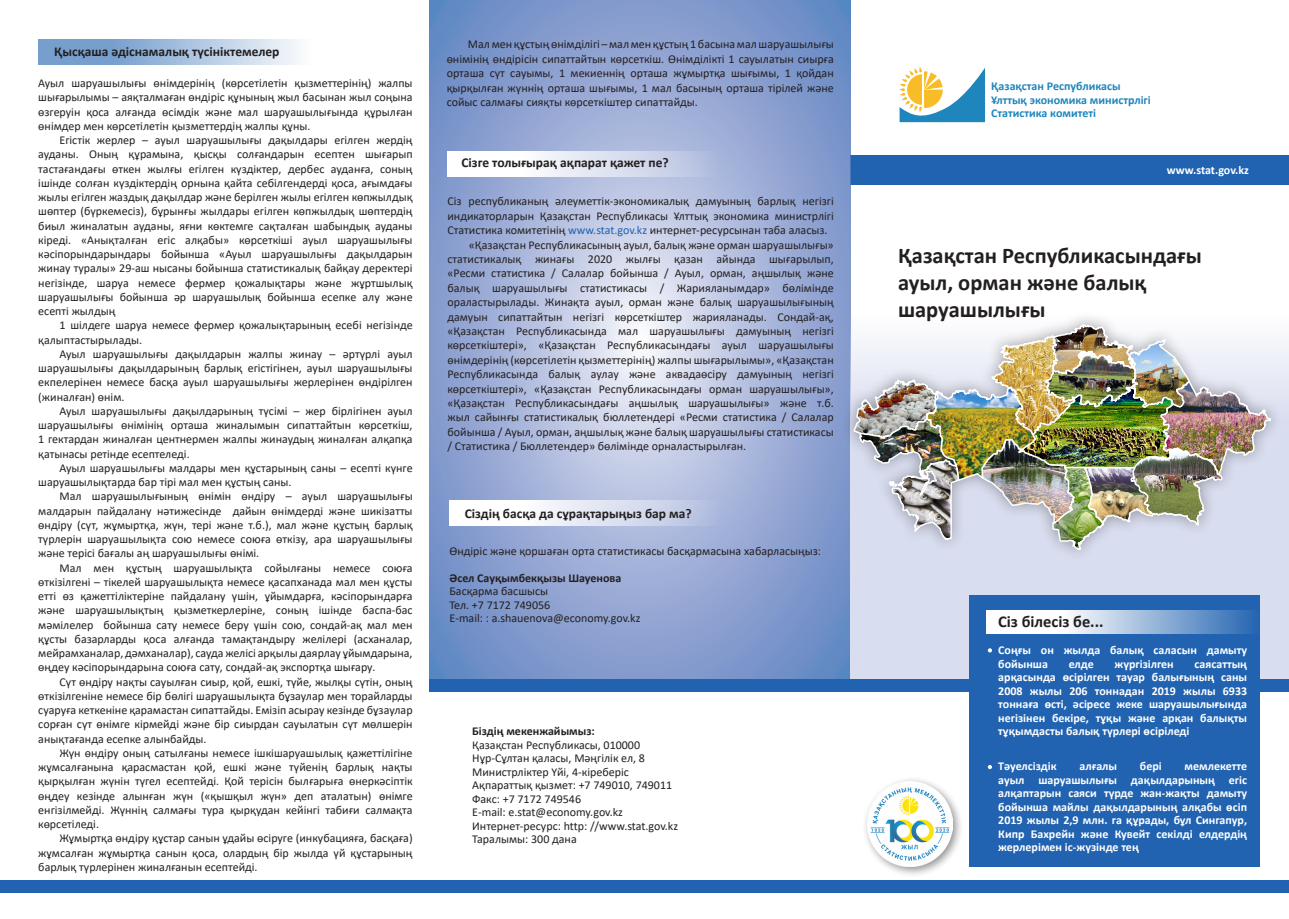
<style>
.page{position:relative;width:1289px;height:919px;background:#fff}
.page>*{position:absolute;margin:0;border:0;box-sizing:border-box;transform-origin:0 0}
.t1{font:700 22.5px/27px "Calibri";color:#231f20}
.t2{font:700 16.5px "Calibri";color:#231f20}
.t3{font:700 13.5px "Calibri";color:#231f20}
.t4{font:12px/14.2px "Calibri";color:#231f20;text-align:justify}
.t5{font:700 12px/13.5px "Calibri";color:#fff;text-align:justify}
.t6{font:700 12px/13.5px "Calibri";color:#1f85bd}
.t7{font:700 12px "Calibri";color:#231f20}
.s1{color:#2163b0}
</style>
<div class="page">
<div style="left:0;top:880px;width:1288px;height:13px;background:#2163b0"></div>
<div style="left:850px;top:155px;width:438px;height:30px;background:#2163b0"></div>
<div style="left:429px;top:678px;width:421px;height:13px;background:#2163b0"></div>
<div style="left:850px;top:678px;width:438px;height:13px;background:#2163b0"></div>
<svg style="left:429px;top:0;width:421px;height:678px;background:#9badd6"></svg>
<div style="left:850px;top:315px;width:438px;height:363px;background:#d8ddef"></div>
<div style="left:840px;top:311px;width:444px;height:252px;background:#231f20;opacity:.4"></div>
<img style="left:852px;top:323px;width:420px;height:234px">
<div style="left:969px;top:594px;width:290px;height:272px;background:#2163b0"></div>
<div style="left:449px;top:500px;width:273px;height:26px;background:linear-gradient(to right,#fff,#b7c1e1)"></div>
<div style="left:447px;top:151px;width:273px;height:26px;background:linear-gradient(to right,#fff,#b6c1e1)"></div>
<svg style="left:38px;top:39px;width:261px;height:26px;background:#a3bede"></svg>
<svg style="left:986px;top:610px;width:266px;height:23px;background:#b3c9e3"></svg>
<svg style="left:987px;top:648px;width:5px;height:4px"></svg>
<svg style="left:987px;top:765px;width:5px;height:4px"></svg>
<svg style="left:899px;top:67px;width:86px;height:55px"></svg>
<div style="left:862px;top:775px;width:102px;height:102px;background:#231f20;opacity:.5"></div>
<img style="left:867px;top:781px;width:85px;height:85px">
<p class="t3" style="left:54px;top:42px;width:227px">Қысқаша әдіснамалық түсініктемелер</p>
<p class="t4" style="left:38px;top:76px;width:376px">Ауыл шаруашылығы өнімдерінің (көрсетілетін қызметтерінің) жалпы шығарылымы – аяқталмаған өндіріс құнының жыл басынан жыл соңына өзгеруін қоса алғанда өсімдік және мал шаруашылығында құрылған өнімдер мен көрсетілетін қызметтердің жалпы құны.</p>
<p class="t4" style="left:38px;top:133px;width:376px;text-indent:21px">Егістік жерлер – ауыл шаруашылығы дақылдары егілген жердің ауданы. Оның құрамына, қысқы солғандарын есептен шығарып тастағандағы өткен жылғы егілген күздіктер, дербес ауданға, соның ішінде солған күздіктердің орнына қайта себілгендерді қоса, ағымдағы жылы егілген жаздық дақылдар және берілген жылы егілген көпжылдық шөптер (бүркемесіз), бұрынғы жылдары егілген көпжылдық шөптердің биыл жиналатын ауданы, яғни көктемге сақталған шабындық ауданы кіреді. «Анықталған егіс алқабы» көрсеткіші ауыл шаруашылығы кәсіпорындарындары бойынша «Ауыл шаруашылығы дақылдарын жинау туралы» 29-аш нысаны бойынша статистикалық байқау деректері негізінде, шаруа немесе фермер қожалықтары және жұртшылық шаруашылығы бойынша әр шаруашылық бойынша есепке алу және есепті жылдың</p>
<p class="t4" style="left:38px;top:318px;width:376px;text-indent:21px">1 шілдеге шаруа немесе фермер қожалықтарының есебі негізінде қалыптастырылады.</p>
<p class="t4" style="left:38px;top:346px;width:376px;text-indent:21px">Ауыл шаруашылығы дақылдарын жалпы жинау – әртүрлі ауыл шаруашылығы дақылдарының барлық егістігінен, ауыл шаруашылығы екпелерінен немесе басқа ауыл шаруашылығы жерлерінен өндірілген (жиналған) өнім.</p>
<p class="t4" style="left:38px;top:403px;width:376px;text-indent:21px">Ауыл шаруашылығы дақылдарының түсімі – жер бірлігінен ауыл шаруашылығы өнімінің орташа жиналымын сипаттайтын көрсеткіш, 1 гектардан жиналған центнермен жалпы жинаудың жиналған алқапқа қатынасы ретінде есептеледі.</p>
<p class="t4" style="left:38px;top:460px;width:376px;text-indent:21px">Ауыл шаруашылығы малдары мен құстарының саны – есепті күнге шаруашылықтарда бар тірі мал мен құстың саны.</p>
<p class="t4" style="left:38px;top:489px;width:376px;text-indent:21px">Мал шаруашылығының өнімін өндіру – ауыл шаруашылығы малдарын пайдалану нәтижесінде дайын өнімдерді және шикізатты өндіру (сүт, жұмыртқа, жүн, тері және т.б.), мал және құстың барлық түрлерін шаруашылықта сою немесе союға өткізу, ара шаруашылығы және терісі бағалы аң шаруашылығы өнімі.</p>
<p class="t4" style="left:38px;top:560px;width:376px;text-indent:21px">Мал мен құстың шаруашылықта сойылғаны немесе союға өткізілгені – тікелей шаруашылықта немесе қасапханада мал мен құсты етті өз қажеттіліктеріне пайдалану үшін, ұйымдарға, кәсіпорындарға және шаруашылықтың қызметкерлеріне, соның ішінде баспа-бас мәмілелер бойынша сату немесе беру үшін сою, сондай-ақ мал мен құсты базарларды қоса алғанда тамақтандыру желілері (асханалар, мейрамханалар, дәмханалар), сауда желісі арқылы даярлау ұйымдарына, өңдеу кәсіпорындарына союға сату, сондай-ақ экспортқа шығару.</p>
<p class="t4" style="left:38px;top:674px;width:376px;text-indent:21px">Сүт өндіру нақты сауылған сиыр, қой, ешкі, түйе, жылқы сүтін, оның өткізілгеніне немесе бір бөлігі шаруашылықта бұзаулар мен торайларды суаруға кеткеніне қарамастан сипаттайды. Емізіп асырау кезінде бұзаулар сорған сүт өнімге кірмейді және бір сиырдан сауылатын сүт мөлшерін анықтағанда есепке алынбайды.</p>
<p class="t4" style="left:38px;top:745px;width:376px;text-indent:21px">Жүн өндіру оның сатылғаны немесе ішкішаруашылық қажеттілігіне жұмсалғанына қарасмастан қой, ешкі және түйенің барлық нақты қырқылған жүнін түгел есептейді. Қой терісін былғарыға өнеркәсіптік өңдеу кезінде алынған жүн («қышқыл жүн» деп аталатын) өнімге енгізілмейді. Жүннің салмағы тура қырқудан кейінгі табиғи салмақта көрсетіледі.</p>
<p class="t4" style="left:38px;top:830px;width:376px;text-indent:21px">Жұмыртқа өндіру құстар санын ұдайы өсіруге (инкубацияға, басқаға) жұмсалған жұмыртқа санын қоса, олардың бір жылда үй құстарының барлық түрлерінен жиналғанын есептейді.</p>
<p class="t4" style="left:446px;top:37px;width:388px;text-indent:21px">Мал мен құстың өнімділігі – мал мен құстың 1 басына мал шаруашылығы өнімінің өндірісін сипаттайтын көрсеткіш. Өнімділікті 1 сауылатын сиырға орташа сүт сауымы, 1 мекиеннің орташа жұмыртқа шығымы, 1 қойдан қырқылған жүннің орташа шығымы, 1 мал басының орташа тірілей және сойыс салмағы сияқты көрсеткіштер сипаттайды.</p>
<p class="t3" style="left:461px;top:153px;width:209px">Сізге толығырақ ақпарат қажет пе?</p>
<p class="t4" style="left:447px;top:194px;width:388px">Сіз республиканың әлеуметтік-экономикалық дамуының барлық негізгі</p>
<p class="t4" style="left:447px;top:208px;width:388px">индикаторларын Қазақстан Республикасы Ұлттық экономика министрлігі</p>
<p class="t4" style="left:447px;top:223px;width:381px">Статистика комитетінің <span class="s1">www.stat.gov.kz</span> интернет-ресурсынан таба аласыз.</p>
<p class="t4" style="left:469px;top:237px;width:366px">«Қазақстан Республикасының ауыл, балық және орман шаруашылығы»</p>
<p class="t4" style="left:447px;top:251px;width:388px">статистикалық жинағы 2020 жылғы қазан айында шығарылып,</p>
<p class="t4" style="left:447px;top:266px;width:388px">«Ресми статистика / Салалар бойынша / Ауыл, орман, аңшылық және</p>
<p class="t4" style="left:447px;top:280px;width:388px">балық шаруашылығы статистикасы / Жарияланымдар» бөлімінде</p>
<p class="t4" style="left:447px;top:295px;width:388px">ораластырылады. Жинақта ауыл, орман және балық шаруашылығының</p>
<p class="t4" style="left:447px;top:309px;width:388px">дамуын сипаттайтын негізгі көрсеткіштер жарияланады. Сондай-ақ,</p>
<p class="t4" style="left:447px;top:323px;width:388px">«Қазақстан Республикасында мал шаруашылығы дамуының негізгі</p>
<p class="t4" style="left:447px;top:338px;width:388px">көрсеткіштері», «Қазақстан Республикасындағы ауыл шаруашылығы</p>
<p class="t4" style="left:447px;top:352px;width:388px">өнімдерінің (көрсетілетін қызметтерінің) жалпы шығарылымы», «Қазақстан</p>
<p class="t4" style="left:447px;top:367px;width:388px">Республикасында балық аулау және аквадаөсіру дамуының негізгі</p>
<p class="t4" style="left:447px;top:381px;width:388px">көрсеткіштері», «Қазақстан Республикасындағы орман шаруашылығы»,</p>
<p class="t4" style="left:447px;top:395px;width:388px">«Қазақстан Республикасындағы аңшылық шаруашылығы» және т.б.</p>
<p class="t4" style="left:447px;top:410px;width:388px">жыл сайынғы статистикалық бюллетендері «Ресми статистика / Салалар</p>
<p class="t4" style="left:447px;top:424px;width:388px">бойынша / Ауыл, орман, аңшылық және балық шаруашылығы статистикасы</p>
<p class="t4" style="left:447px;top:439px;width:300px">/ Статистика / Бюллетендер» бөлімінде орналастырылған.</p>
<p class="t3" style="left:465px;top:503px;width:228px">Сіздің басқа да сұрақтарыңыз бар ма?</p>
<p class="t4" style="left:449px;top:543px;width:373px">Өндіріс және қоршаған орта статистикасы басқармасына хабарласыңыз:</p>
<p class="t7" style="left:449px;top:569px;width:173px">Әсел Сауқымбекқызы Шауенова</p>
<p class="t4" style="left:449px;top:584px;width:192px;line-height:13.5px;text-align:left">Басқарма басшысы<br>Тел. +7 7172 749056<br>Е-mail: : a.shauenova@economy.gov.kz</p>
<p class="t7" style="left:472px;top:722px;width:124px">Біздің мекенжайымыз:</p>
<p class="t4" style="left:472px;top:737px;width:207px;line-height:13.5px;text-align:left">Қазақстан Республикасы, 010000<br>Нұр-Сұлтан қаласы, Мәңгілік ел, 8<br>Министрліктер Үйі, 4-кіреберіс<br>Ақпараттық қызмет: +7 749010, 749011<br>Факс: +7 7172 749546<br>Е-mail: e.stat@economy.gov.kz<br>Интернет-ресурс: http: //www.stat.gov.kz<br>Таралымы: 300 дана</p>
<p class="t6" style="left:991px;top:79px;width:161px">Қазақстан Республикасы<br>Ұлттық экономика министрлігі<br>Статистика комитеті</p>
<p class="t5" style="left:1166px;top:163px;width:84px">www.stat.gov.kz</p>
<h1 class="t1" style="left:898px;top:242px;width:305px">Қазақстан Республикасындағы ауыл, орман және балық шаруашылығы</h1>
<h2 class="t2" style="left:998px;top:610px;width:107px">Сіз білесіз бе...</h2>
<p class="t5" style="left:998px;top:643px;width:250px">Соңғы он жылда балық саласын дамыту бойынша</p>
<p class="t5" style="left:1068px;top:656px;width:27px">елде</p>
<p class="t5" style="left:1114px;top:656px;width:61px">жүргізілген</p>
<p class="t5" style="left:998px;top:656px;width:250px;text-indent:196px">саясаттың арқасында өсірілген тауар балығының саны 2008 жылы 206 тоннадан 2019 жылы 6933 тоннаға өсті, әсіресе жеке шаруашылығында негізінен бекіре, тұқы және арқан балықты тұқымдасты балық түрлері өсіріледі</p>
<p class="t5" style="left:998px;top:759px;width:60px">Тәуелсіздік</p>
<p class="t5" style="left:1079px;top:759px;width:39px">алғалы</p>
<p class="t5" style="left:1139px;top:759px;width:23px">бері</p>
<p class="t5" style="left:998px;top:759px;width:250px;text-indent:186px">мемлекетте ауыл шаруашылығы дақылдарының егіс алқаптарын саяси түрде жан-жақты дамыту бойынша майлы дақылдарының алқабы өсіп 2019 жылы 2,9 млн. га құрады, бұл Сингапур, Кипр Бахрейн және Кувейт секілді елдердің жерлерімен іс-жүзінде тең</p>
</div>
